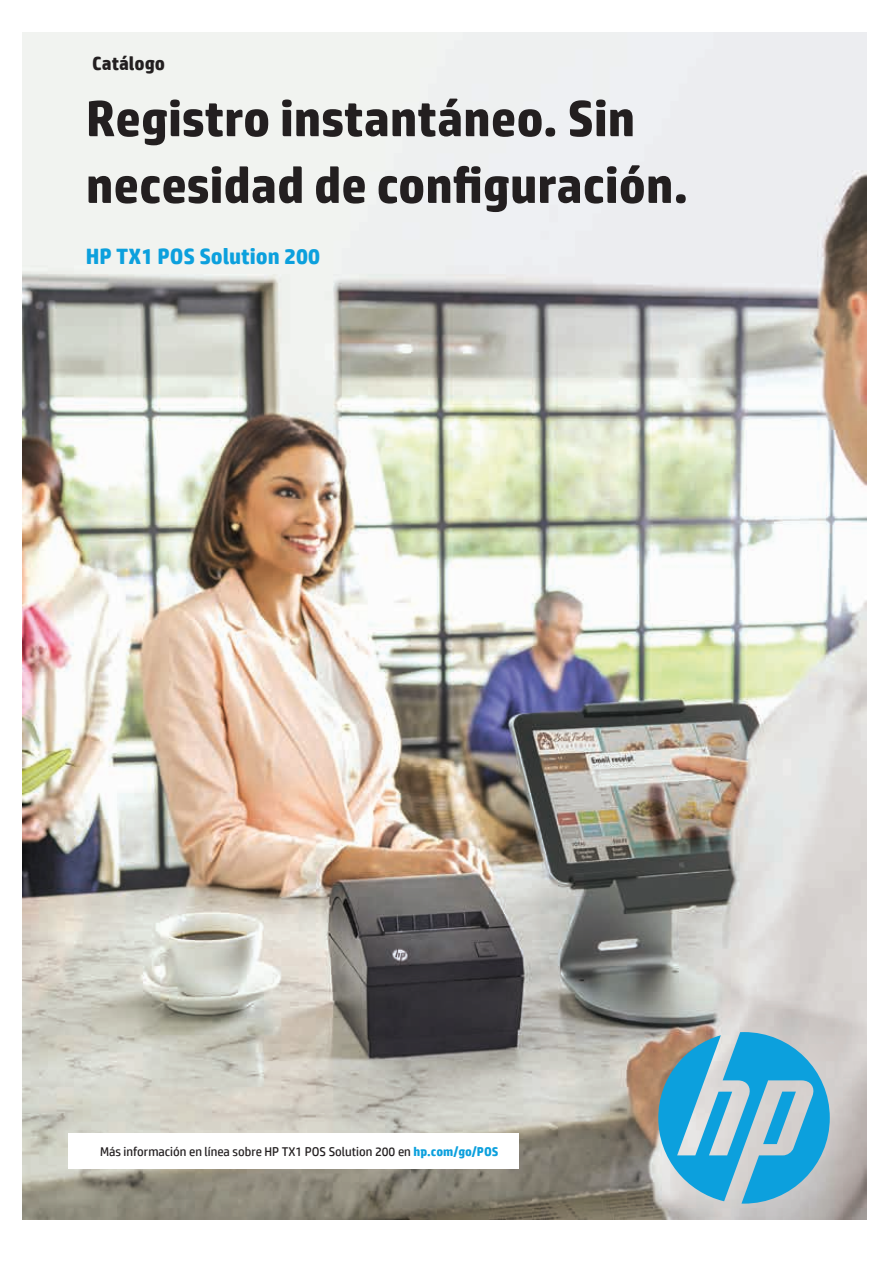
<style>
.page{position:relative;width:893px;height:1263px;background:#fff}
.page>*{position:absolute;margin:0;border:0;box-sizing:border-box;transform-origin:0 0}
.Cover_headline_40_42{font:700 50.85px/66.8px "HP Simplified";color:#231f20}
.Cover_DS_subhead_14{font:700 22.2px "HP Simplified";color:#0ca0dd}
.Document_type_Brochu{font:700 19.05px "HP Simplified";color:#231f20}
.Cover_DS_subhead_14-2{font:12.75px "HP Simplified";color:#231f20}
.s1{font-weight:700;color:#0ca0dd}
</style>
<div class="page">
<img style="left:23px;top:33px;width:844px;height:1186px">
<div style="left:581px;top:957px;width:312px;height:306px;background:#fff;opacity:.5"></div>
<svg style="left:658px;top:1032px;width:172px;height:171px"></svg>
<div style="left:69px;top:1133px;width:450px;height:36px;background:#fff"></div>
<p class="Document_type_Brochu" style="left:92px;top:52px;width:74px">Catálogo</p>
<p class="Cover_headline_40_42" style="left:86px;top:85px;width:604px">Registro instantáneo. Sin necesidad de configuración.</p>
<p class="Cover_DS_subhead_14" style="left:86px;top:243px;width:235px">HP TX1 POS Solution 200</p>
<p class="Cover_DS_subhead_14-2" style="left:100px;top:1145px;width:400px">Más información en línea sobre HP TX1 POS Solution 200 en <span class="s1">hp.com/go/POS</span></p>
</div>
